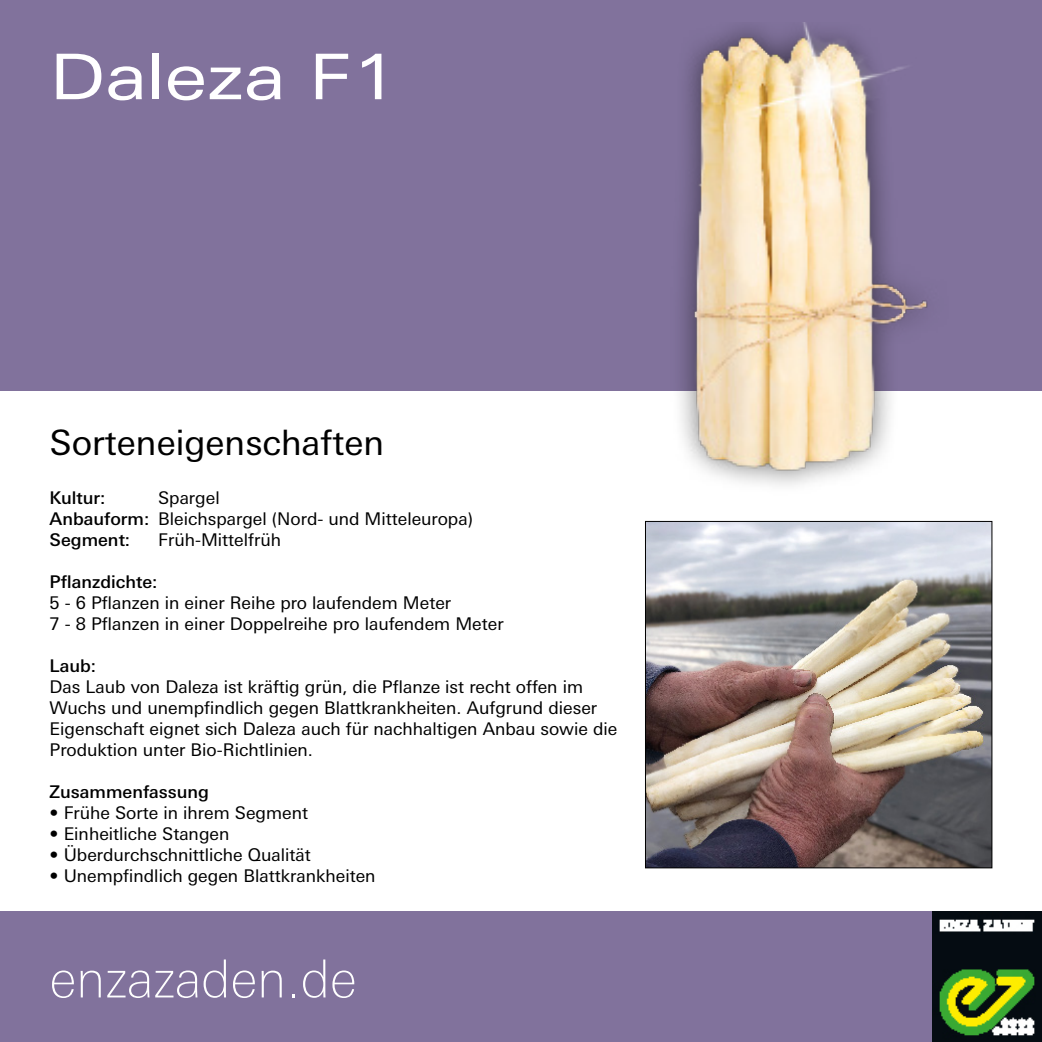
<style>
.page{position:relative;width:1042px;height:1042px;background:#fff}
.page>*{position:absolute;margin:0;border:0;box-sizing:border-box;transform-origin:0 0}
.t1{font:63px "Linotype Univers Extd";color:#fff}
.t2{font:100 52.5px "Linotype Univers Basic";color:#fff}
.t3{font:35px "Linotype Univers Basic";color:#000}
.t4{font:17.5px/21px "Linotype Univers Basic";color:#000}
.t5{font:500 17.5px "Linotype Univers Basic";color:#000}
.s1{font-weight:500}
</style>
<div class="page">
<div style="left:0;top:912px;width:1042px;height:130px;background:#81729c"></div>
<div style="left:0;top:0;width:1042px;height:391px;background:#81729c"></div>
<img style="left:647px;top:523px;width:343px;height:343px">
<div style="left:645px;top:521px;width:347px;height:347px;border:1px solid #000"></div>
<img style="left:680px;top:23px;width:248px;height:463px">
<img style="left:932px;top:912px;width:110px;height:130px">
<h1 class="t1" style="left:50px;top:40px;width:349px">Daleza F1</h1>
<h3 class="t3" style="left:50px;top:422px;width:336px">Sorteneigenschaften</h3>
<p class="t5" style="left:50px;top:488px;width:57px">Kultur:</p>
<p class="t4" style="left:50px;top:487px;width:425px;text-indent:108px">Spargel<br><span class="s1">Anbauform:</span> Bleichspargel (Nord- und Mitteleuropa)<br><span class="s1">Segment:</span></p>
<p class="t4" style="left:158px;top:529px;width:124px">Früh-Mittelfrüh</p>
<p class="t5" style="left:50px;top:572px;width:109px">Pflanzdichte:</p>
<p class="t4" style="left:50px;top:592px;width:455px">5 - 6 Pflanzen in einer Reihe pro laufendem Meter<br>7 - 8 Pflanzen in einer Doppelreihe pro laufendem Meter</p>
<p class="t5" style="left:50px;top:656px;width:48px">Laub:</p>
<p class="t4" style="left:50px;top:676px;width:569px">Das Laub von Daleza ist kräftig grün, die Pflanze ist recht offen im Wuchs und unempfindlich gegen Blattkrankheiten. Aufgrund dieser Eigenschaft eignet sich Daleza auch für nachhaltigen Anbau sowie die Produktion unter Bio-Richtlinien.</p>
<p class="t5" style="left:50px;top:782px;width:161px">Zusammenfassung</p>
<p class="t4" style="left:50px;top:802px;width:260px">• Frühe Sorte in ihrem Segment</p>
<p class="t4" style="left:50px;top:823px;width:181px">• Einheitliche Stangen</p>
<p class="t4" style="left:50px;top:844px;width:263px">• Überdurchschnittliche Qualität</p>
<p class="t4" style="left:50px;top:865px;width:327px">• Unempfindlich gegen Blattkrankheiten</p>
<h2 class="t2" style="left:50px;top:949px;width:308px">enzazaden.de</h2>
</div>
